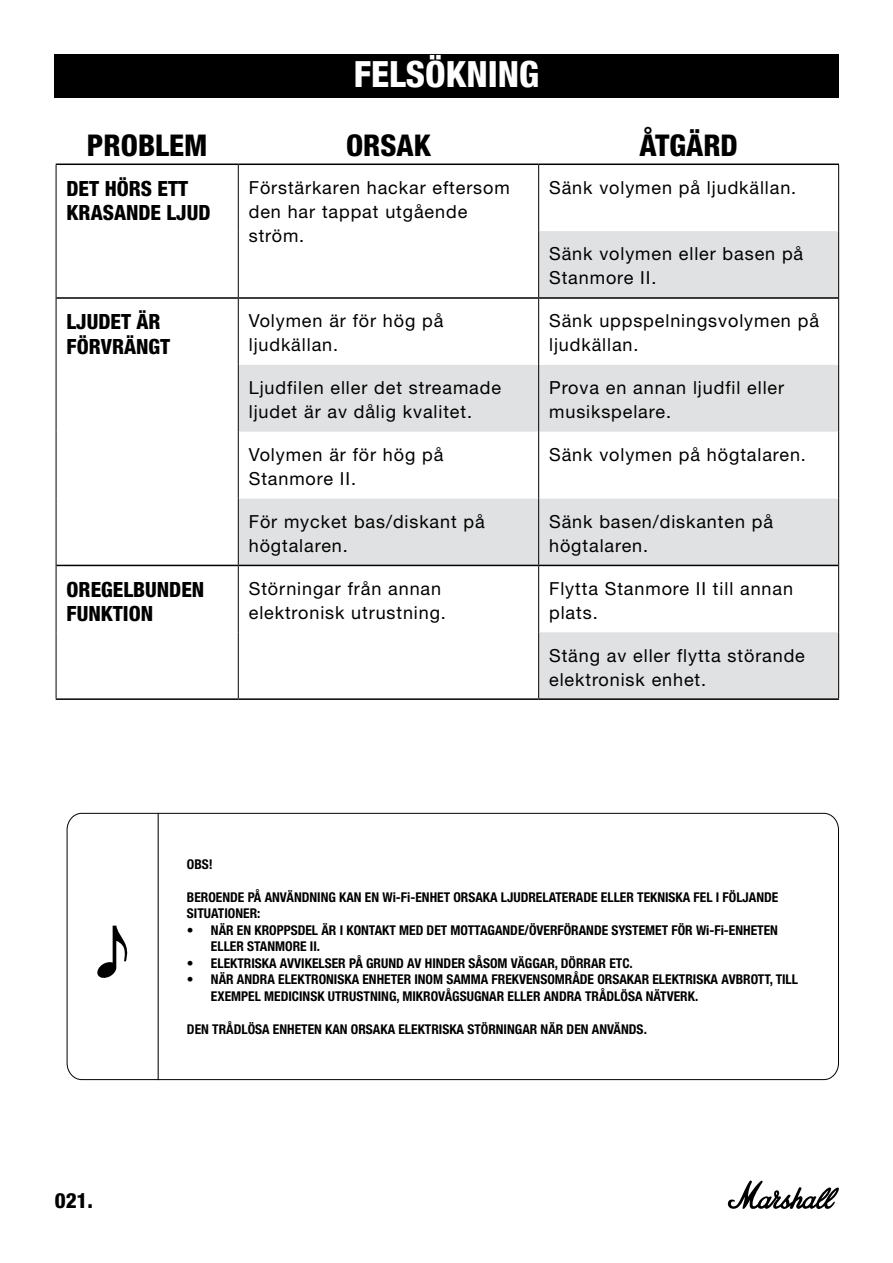
<style>
.page{position:relative;width:893px;height:1263px;background:#fff}
.page>*{position:absolute;margin:0;border:0;box-sizing:border-box;transform-origin:0 0}
.t1{font:800 condensed 36px "Helvetica Neue LT Com";color:#fff}
.t2{font:800 condensed 30px "Helvetica Neue LT Std";color:#000}
.t3{font:800 condensed 21px/24px "Helvetica Neue LT Std";color:#000}
.t4{font:18px/24px "Helvetica Neue LT Std";letter-spacing:.05em;color:#000}
.t5{font:700 condensed 13.5px/16.5px "Helvetica Neue LT Std";color:#000}
</style>
<div class="page">
<svg style="left:727px;top:1180px;width:112px;height:29px"></svg>
<div style="left:54px;top:54px;width:785px;height:44px;background:#000"></div>
<svg style="left:239px;top:231px;width:599px;height:467px"></svg>
<hr style="left:538px;top:165px;width:1px;height:66px;background:#000">
<hr style="left:838px;top:165px;width:1px;height:66px;background:#000">
<hr style="left:538px;top:231px;width:1px;height:66px;background:#000">
<hr style="left:838px;top:231px;width:1px;height:67px;background:#000">
<hr style="left:238px;top:297px;width:301px;height:2px;background:#000">
<hr style="left:539px;top:297px;width:299px;height:2px;background:#000">
<hr style="left:238px;top:565px;width:301px;height:1px;background:#000">
<hr style="left:238px;top:299px;width:1px;height:66px;background:#000">
<hr style="left:538px;top:299px;width:1px;height:66px;background:#000">
<hr style="left:838px;top:298px;width:1px;height:67px;background:#000">
<hr style="left:238px;top:365px;width:1px;height:67px;background:#000">
<hr style="left:538px;top:365px;width:1px;height:67px;background:#000">
<hr style="left:838px;top:365px;width:1px;height:67px;background:#000">
<hr style="left:238px;top:432px;width:1px;height:67px;background:#000">
<hr style="left:538px;top:432px;width:1px;height:67px;background:#000">
<hr style="left:838px;top:432px;width:1px;height:67px;background:#000">
<hr style="left:238px;top:499px;width:1px;height:66px;background:#000">
<hr style="left:538px;top:499px;width:1px;height:66px;background:#000">
<hr style="left:838px;top:499px;width:1px;height:66px;background:#000">
<hr style="left:539px;top:565px;width:299px;height:1px;background:#000">
<hr style="left:539px;top:698px;width:300px;height:2px;background:#000">
<hr style="left:538px;top:566px;width:1px;height:66px;background:#000">
<hr style="left:838px;top:565px;width:1px;height:67px;background:#000">
<hr style="left:538px;top:632px;width:1px;height:66px;background:#000">
<hr style="left:838px;top:632px;width:1px;height:66px;background:#000">
<hr style="left:56px;top:297px;width:182px;height:2px;background:#000">
<hr style="left:56px;top:565px;width:182px;height:1px;background:#000">
<hr style="left:56px;top:698px;width:182px;height:2px;background:#000">
<hr style="left:56px;top:164px;width:182px;height:1px;background:#000">
<hr style="left:238px;top:164px;width:301px;height:1px;background:#000">
<hr style="left:539px;top:164px;width:300px;height:1px;background:#000">
<hr style="left:238px;top:698px;width:301px;height:2px;background:#000">
<hr style="left:56px;top:165px;width:1px;height:66px;background:#000">
<hr style="left:56px;top:231px;width:1px;height:67px;background:#000">
<hr style="left:56px;top:298px;width:1px;height:67px;background:#000">
<hr style="left:56px;top:365px;width:1px;height:67px;background:#000">
<hr style="left:56px;top:432px;width:1px;height:67px;background:#000">
<hr style="left:56px;top:499px;width:1px;height:66px;background:#000">
<hr style="left:56px;top:565px;width:1px;height:67px;background:#000">
<hr style="left:56px;top:632px;width:1px;height:66px;background:#000">
<hr style="left:238px;top:165px;width:1px;height:66px;background:#000">
<hr style="left:238px;top:231px;width:1px;height:66px;background:#000">
<hr style="left:238px;top:566px;width:1px;height:66px;background:#000">
<hr style="left:238px;top:632px;width:1px;height:66px;background:#000">
<svg style="left:66px;top:812px;width:773px;height:268px"></svg>
<svg style="left:96px;top:926px;width:34px;height:53px"></svg>
<hr style="left:158px;top:813px;width:1px;height:267px;background:#000">
<h1 class="t1" style="left:354px;top:52px;width:187px">FELSÖKNING</h1>
<h2 class="t2" style="left:87px;top:127px;width:122px">PROBLEM</h2>
<h2 class="t2" style="left:346px;top:127px;width:86px">ORSAK</h2>
<h2 class="t2" style="left:639px;top:127px;width:100px">ÅTGÄRD</h2>
<p class="t3" style="left:67px;top:176px;width:145px">DET HÖRS ETT<br>KRASANDE LJUD</p>
<p class="t4" style="left:249px;top:175px;width:263px">Förstärkaren hackar eftersom den har tappat utgående ström.</p>
<p class="t4" style="left:549px;top:175px;width:249px">Sänk volymen på ljudkällan.</p>
<p class="t4" style="left:549px;top:242px;width:256px">Sänk volymen eller basen på<br>Stanmore II.</p>
<p class="t3" style="left:67px;top:310px;width:105px">LJUDET ÄR<br>FÖRVRÄNGT</p>
<p class="t4" style="left:249px;top:309px;width:196px">Volymen är för hög på ljudkällan.</p>
<p class="t4" style="left:549px;top:309px;width:271px">Sänk uppspelningsvolymen på ljudkällan.</p>
<p class="t4" style="left:249px;top:376px;width:254px">Ljudfilen eller det streamade ljudet är av dålig kvalitet.</p>
<p class="t4" style="left:549px;top:376px;width:236px">Prova en annan ljudfil eller musikspelare.</p>
<p class="t4" style="left:249px;top:442px;width:196px">Volymen är för hög på<br>Stanmore II.</p>
<p class="t4" style="left:549px;top:442px;width:258px">Sänk volymen på högtalaren.</p>
<p class="t4" style="left:249px;top:509px;width:237px">För mycket bas/diskant på högtalaren.</p>
<p class="t4" style="left:549px;top:509px;width:225px">Sänk basen/diskanten på högtalaren.</p>
<p class="t3" style="left:67px;top:577px;width:139px">OREGELBUNDEN<br>FUNKTION</p>
<p class="t4" style="left:249px;top:576px;width:199px">Störningar från annan elektronisk utrustning.</p>
<p class="t4" style="left:549px;top:576px;width:245px">Flytta Stanmore II till annan plats.</p>
<p class="t4" style="left:549px;top:643px;width:257px">Stäng av eller flytta störande elektronisk enhet.</p>
<p class="t3" style="left:55px;top:1188px;width:40px">021.</p>
<p class="t5" style="left:187px;top:855px;width:28px">OBS!</p>
<p class="t5" style="left:187px;top:888px;width:593px">BEROENDE PÅ ANVÄNDNING KAN EN Wi-Fi-ENHET ORSAKA LJUDRELATERADE ELLER TEKNISKA FEL I FÖLJANDE<br>SITUATIONER:</p>
<p class="t5" style="left:211px;top:921px;width:568px;text-indent:-24px">• NÄR EN KROPPSDEL ÄR I KONTAKT MED DET MOTTAGANDE/ÖVERFÖRANDE SYSTEMET FÖR Wi-Fi-ENHETEN<br>ELLER STANMORE II.</p>
<p class="t5" style="left:187px;top:954px;width:447px">• ELEKTRISKA AVVIKELSER PÅ GRUND AV HINDER SÅSOM VÄGGAR, DÖRRAR ETC.</p>
<p class="t5" style="left:211px;top:971px;width:589px;text-indent:-24px">• NÄR ANDRA ELEKTRONISKA ENHETER INOM SAMMA FREKVENSOMRÅDE ORSAKAR ELEKTRISKA AVBROTT, TILL<br>EXEMPEL MEDICINSK UTRUSTNING, MIKROVÅGSUGNAR ELLER ANDRA TRÅDLÖSA NÄTVERK.</p>
<p class="t5" style="left:187px;top:1020px;width:461px">DEN TRÅDLÖSA ENHETEN KAN ORSAKA ELEKTRISKA STÖRNINGAR NÄR DEN ANVÄNDS.</p>
</div>
